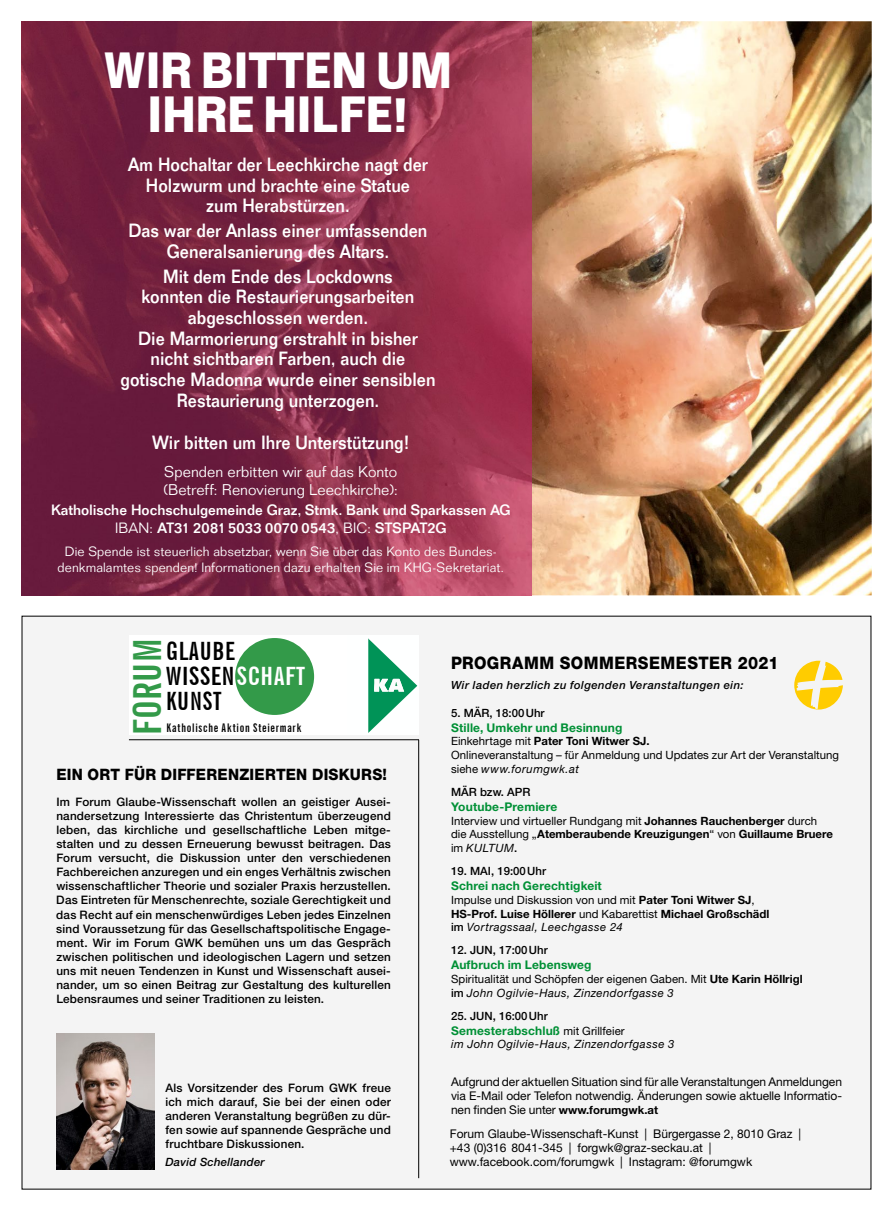
<style>
.page{position:relative;width:893px;height:1212px;background:#fff}
.page>*{position:absolute;margin:0;border:0;box-sizing:border-box;transform-origin:0 0}
.t1{font:700 49.8px/44.2px "Folio Std";color:#fff;text-align:center;scale:.84 1}
.t2{font:700 extra-condensed 38.85px "News Gothic BT";letter-spacing:.01em;color:#339a49;scale:1.07 1}
.t3{font:700 extra-condensed 25.2px/24.9px "News Gothic BT";letter-spacing:.03em;color:#000;scale:1.04 1}
.t4{font:500 18.75px/20.7px "Folio Std";color:#fff;text-align:center;scale:.92 1}
.t5{font:800 17.25px "Helvetica Neue LT Std";letter-spacing:.03em;color:#000;scale:.93 1}
.t6{font:800 15.75px "Helvetica Neue LT Std";letter-spacing:.015em;color:#000;scale:.95 1}
.t7{font:300 15.15px/18px "Folio Std";letter-spacing:.005em;color:#fff}
.t8{font:500 14.7px/17.5px "Folio Std";color:#fff;text-align:center}
.t9{font:300 13.2px/15.8px "Folio Std";letter-spacing:.01em;color:#fff;text-align:center}
.t10{font:12px/14.2px "Helvetica Neue LT Std";color:#000}
.t11{font:700 12px "Helvetica Neue LT Std";letter-spacing:.015em;color:#009035}
.t12{font:700 extra-condensed 11.85px "News Gothic BT";letter-spacing:.065em;color:#000}
.t13{font:500 11.7px/14.1px "Helvetica Neue LT Std";letter-spacing:.02em;color:#000;text-align:justify}
.t14{font:700 11.4px/13.8px "Helvetica Neue LT Std";color:#000}
.t15{font:11.4px/13.8px "Helvetica Neue LT Std";letter-spacing:.005em;color:#000}
.t16{font:500 11.4px "Helvetica Neue LT Std";color:#000}
.t17{font:italic 11.4px "Helvetica Neue LT Std";letter-spacing:.04em;color:#000}
.t18{font:italic 500 11.4px "Helvetica Neue LT Std";letter-spacing:.02em;color:#000}
.t19{font:italic 500 11.25px "Helvetica Neue LT Std";letter-spacing:.04em;color:#000}
.s1{font-weight:300}
.s2{color:#fff}
.s3{font-weight:700}
.s4{font-style:italic}
.s5{font-weight:400}
.s6{font-weight:400;font-style:italic}
.s7{font-weight:500}
.s8{font-weight:400;font-size:11.4px;color:#000}
.s9{font-weight:700;font-size:11.4px}
</style>
<div class="page">
<div style="left:22px;top:616px;width:849px;height:573px;background:#f4f4f4"></div>
<img style="left:532px;top:21px;width:340px;height:574px">
<img style="left:21px;top:21px;width:511px;height:574px">
<img style="left:56px;top:1033px;width:98px;height:136px">
<div style="left:129px;top:636px;width:232px;height:99px;background:#fff"></div>
<div style="left:235px;top:638px;width:79px;height:77px;background:#339a49;border-radius:50%"></div>
<svg style="left:361px;top:636px;width:58px;height:99px"></svg>
<hr style="left:129px;top:739px;width:290px;height:1px;background:#000">
<svg style="left:794px;top:661px;width:49px;height:48px"></svg>
<hr style="left:418px;top:740px;width:1px;height:438px;background:#000">
<h1 class="t1" style="left:104px;top:47px;width:416px">WIR BITTEN UM<br>IHRE HILFE!</h1>
<h3 class="t4" style="left:128px;top:154px;width:327px">Am Hochaltar der Leechkirche nagt der<br>Holzwurm und brachte eine Statue zum Herabstürzen.</h3>
<h3 class="t4" style="left:129px;top:220px;width:326px">Das war der Anlass einer umfassenden<br>Generalsanierung des Altars.</h3>
<h3 class="t4" style="left:120px;top:266px;width:344px">Mit dem Ende des Lockdowns<br>konnten die Restaurierungsarbeiten abgeschlossen werden.<br>Die Marmorierung erstrahlt in bisher nicht sichtbaren Farben, auch die gotische Madonna wurde einer sensiblen<br>Restaurierung unterzogen.</h3>
<h3 class="t4" style="left:152px;top:432px;width:281px">Wir bitten um Ihre Unterstützung!</h3>
<p class="t7" style="left:164px;top:462px;width:236px">Spenden erbitten wir auf das Konto (Betreff: Renovierung Leechkirche):</p>
<p class="t8" style="left:51px;top:501px;width:461px">Katholische Hochschulgemeinde Graz, Stmk. Bank und Sparkassen AG<br><span class="s1">IBAN:</span> AT31 2081 5033 0070 0543<span class="s1">, BIC:</span> STSPAT2G</p>
<p class="t9" style="left:58px;top:544px;width:448px">Die Spende ist steuerlich absetzbar, wenn Sie über das Konto des Bundes&shy;denkmalamtes spenden! Informationen dazu erhalten Sie im KHG-Sekretariat.</p>
<h2 class="t2" style="left:124px;top:735px;width:92px;rotate:-90deg">FORUM</h2>
<h3 class="t3" style="left:166px;top:638px;width:135px">GLAUBE<br>WISSEN<span class="s2">SCHAFT<br></span>KUNST</h3>
<p class="t12" style="left:167px;top:720px;width:136px">Katholische Aktion Steiermark</p>
<h3 class="t6" style="left:56px;top:765px;width:350px">EIN ORT FÜR DIFFERENZIERTEN DISKURS!</h3>
<p class="t13" style="left:56px;top:794px;width:336px">Im Forum Glaube-Wissenschaft wollen an geistiger Ausei&shy;nandersetzung Interessierte das Christentum überzeugend leben, das kirchliche und gesellschaftliche Leben mitge&shy;stalten und zu dessen Erneuerung bewusst beitragen. Das Forum versucht, die Diskussion unter den verschiedenen Fachbereichen anzuregen und ein enges Verhältnis zwischen wissenschaftlicher Theorie und sozialer Praxis herzustellen.<br>Das Eintreten für Menschenrechte, soziale Gerechtigkeit und das Recht auf ein menschenwürdiges Leben jedes Einzelnen sind Voraussetzung für das Gesellschaftspolitische Engage&shy;ment. Wir im Forum GWK bemühen uns um das Gespräch zwischen politischen und ideologischen Lagern und setzen uns mit neuen Tendenzen in Kunst und Wissenschaft ausei&shy;nander, um so einen Beitrag zur Gestaltung des kulturellen Lebensraumes und seiner Traditionen zu leisten.</p>
<p class="t13" style="left:165px;top:1080px;width:227px">Als Vorsitzender des Forum GWK freue ich mich darauf, Sie bei der einen oder anderen Veranstaltung begrüßen zu dür&shy;fen sowie auf spannende Gespräche und fruchtbare Diskussionen.</p>
<p class="t18" style="left:165px;top:1155px;width:101px">David Schellander</p>
<h3 class="t5" style="left:451px;top:652px;width:354px">PROGRAMM SOMMERSEMESTER 2021</h3>
<p class="t19" style="left:451px;top:678px;width:294px">Wir laden herzlich zu folgenden Veranstaltungen ein:</p>
<p class="t16" style="left:451px;top:706px;width:95px">5. MÄR, 18:00 Uhr</p>
<p class="t11" style="left:451px;top:720px;width:173px">Stille, Umkehr und Besinnung</p>
<p class="t15" style="left:451px;top:734px;width:390px">Einkehrtage mit <span class="s3">Pater Toni Witwer SJ.<br></span>Onlineveranstaltung – für Anmeldung und Updates zur Art der Veranstaltung siehe <span class="s4">www.forumgwk.at</span></p>
<p class="t16" style="left:451px;top:785px;width:81px">MÄR bzw. APR</p>
<p class="t11" style="left:451px;top:799px;width:108px">Youtube-Premiere</p>
<p class="t14" style="left:451px;top:813px;width:383px"><span class="s5">Interview und virtueller Rundgang mit</span> Johannes Rauchenberger <span class="s5">durch die Ausstellung „</span>Atemberaubende Kreuzigungen<span class="s5">“ von</span> Guillaume Bruere <span class="s5">im</span> <span class="s6">KULTUM</span><span class="s7">.</span></p>
<p class="t16" style="left:451px;top:864px;width:96px">19. MAI, 19:00 Uhr</p>
<p class="t11" style="left:451px;top:878px;width:152px">Schrei nach Gerechtigkeit</p>
<p class="t14" style="left:451px;top:892px;width:320px"><span class="s5">Impulse und Diskussion von und mit</span> Pater Toni Witwer SJ<span class="s5">,<br></span>HS-Prof. Luise Höllerer <span class="s5">und Kabarettist</span> Michael Großschädl <span class="s7">im</span> <span class="s6">Vortragssaal, Leechgasse 24</span></p>
<p class="t16" style="left:451px;top:943px;width:98px">12. JUN, 17:00 Uhr</p>
<p class="t11" style="left:451px;top:957px;width:142px">Aufbruch im Lebensweg</p>
<p class="t15" style="left:451px;top:972px;width:353px">Spiritualität und Schöpfen der eigenen Gaben. Mit <span class="s3">Ute Karin Höllrigl </span><span class="s7">im</span> <span class="s4">John Ogilvie-Haus, Zinzendorfgasse 3</span></p>
<p class="t16" style="left:451px;top:1009px;width:98px">25. JUN, 16:00 Uhr</p>
<p class="t11" style="left:451px;top:1023px;width:175px">Semesterabschluß <span class="s8">mit Grillfeier</span></p>
<p class="t17" style="left:451px;top:1037px;width:225px">im John Ogilvie-Haus, Zinzendorfgasse 3</p>
<p class="t10" style="left:451px;top:1074px;width:392px;text-align:justify">Aufgrund der aktuellen Situation sind für alle Veranstaltungen Anmeldungen via E-Mail oder Telefon notwendig. Änderungen sowie aktuelle Informatio&shy;nen finden Sie unter <span class="s9">www.forumgwk.at</span></p>
<p class="t10" style="left:450px;top:1126px;width:353px">Forum Glaube-Wissenschaft-Kunst | Bürgergasse 2, 8010 Graz | +43 (0)316 8041-345 | forgwk@graz-seckau.at | www.facebook.com/forumgwk | Instagram: @forumgwk</p>
</div>
